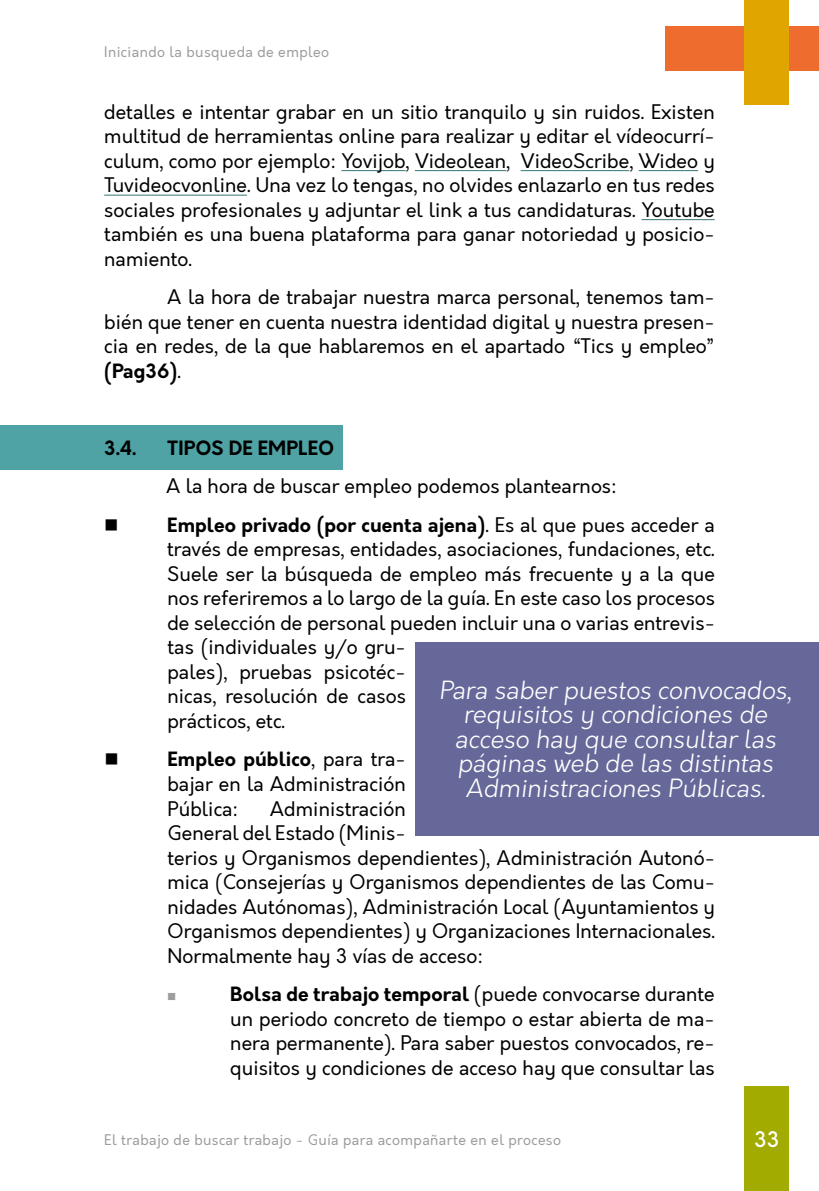
<style>
.page{position:relative;width:819px;height:1191px;background:#fff}
.page>*{position:absolute;margin:0;border:0;box-sizing:border-box;transform-origin:0 0}
.t1{font:italic 300 24.5px/24.5px "Orkney";letter-spacing:.005em;color:#fff;text-align:center}
.t2{font:500 21px "Orkney";color:#fff}
.t3{font:19.25px/24.5px "Orkney";letter-spacing:.005em;color:#000;text-align:justify}
.t4{font:700 19.25px "Orkney";letter-spacing:.005em;color:#000}
.t5{font:19.25px "Wingdings";color:#000}
.t6{font:14px "Orkney";letter-spacing:.03em;color:#9d9d9c}
.t7{font:12.25px "Wingdings";color:#9d9d9c}
.s1{font-weight:700}
</style>
<div class="page">
<div style="left:665px;top:26px;width:154px;height:45px;background:#ed6c2e"></div>
<div style="left:744px;top:1086px;width:45px;height:105px;background:#a2ab00"></div>
<div style="left:744px;top:0;width:45px;height:104px;background:#e1a500"></div>
<div style="left:0;top:425px;width:342px;height:45px;background:#4fa3a5"></div>
<hr style="left:341px;top:170px;width:64px;height:1px;background:#397677">
<hr style="left:415px;top:170px;width:91px;height:1px;background:#397677">
<hr style="left:520px;top:170px;width:109px;height:1px;background:#397677">
<hr style="left:638px;top:170px;width:60px;height:1px;background:#397677">
<hr style="left:104px;top:195px;width:143px;height:1px;background:#397677">
<hr style="left:641px;top:219px;width:73px;height:1px;background:#397677">
<div style="left:415px;top:642px;width:404px;height:193px;background:#656899"></div>
<p class="t6" style="left:104px;top:43px;width:226px">Iniciando la busqueda de empleo</p>
<p class="t3" style="left:104px;top:100px;width:612px">detalles e intentar grabar en un sitio tranquilo y sin ruidos. Existen multitud de herramientas online para realizar y editar el vídeocurrí&shy;culum, como por ejemplo: Yovijob, Videolean, VideoScribe, Wideo y Tuvideocvonline. Una vez lo tengas, no olvides enlazarlo en tus redes sociales profesionales y adjuntar el link a tus candidaturas. Youtube también es una buena plataforma para ganar notoriedad y posicio&shy;namiento.</p>
<p class="t3" style="left:104px;top:285px;width:612px;text-indent:63px">A la hora de trabajar nuestra marca personal, tenemos tam&shy;bién que tener en cuenta nuestra identidad digital y nuestra presen&shy;cia en redes, de la que hablaremos en el apartado “Tics y empleo” <span class="s1">(Pag36)</span>.</p>
<p class="t4" style="left:104px;top:435px;width:34px">3.4.</p>
<p class="t4" style="left:167px;top:435px;width:168px">TIPOS DE EMPLEO</p>
<p class="t3" style="left:166px;top:474px;width:452px">A la hora de buscar empleo podemos plantearnos:</p>
<p class="t5" style="left:104px;top:514px;width:16px">■</p>
<p class="t3" style="left:167px;top:513px;width:549px;text-align:left"><span class="s1">Empleo privado (por cuenta ajena)</span>. Es al que pues acceder a través de empresas, entidades, asociaciones, fundaciones, etc.<br>Suele ser la búsqueda de empleo más frecuente y a la que nos referiremos a lo largo de la guía. En este caso los procesos de selección de personal pueden incluir una o varias entrevis&shy;tas (individuales y/o gru-<br>pales), pruebas psicotéc-<br>nicas, resolución de casos<br>prácticos, etc.</p>
<p class="t5" style="left:104px;top:749px;width:16px">■</p>
<p class="t3" style="left:167px;top:747px;width:240px"><span class="s1">Empleo público</span>, para tra&shy;bajar en la Administración Pública:</p>
<p class="t1" style="left:439px;top:678px;width:354px">Para saber puestos convocados, requisitos y condiciones de acceso hay que consultar las páginas web de las distintas<br>Administraciones Públicas.</p>
<p class="t3" style="left:167px;top:796px;width:549px;text-align:left;text-indent:102px">Administración<br>General del Estado (Minis-<br>terios y Organismos dependientes), Administración Autonó&shy;mica (Consejerías y Organismos dependientes de las Comu&shy;nidades Autónomas), Administración Local (Ayuntamientos y Organismos dependientes) y Organizaciones Internacionales.<br>Normalmente hay 3 vías de acceso:</p>
<p class="t7" style="left:167px;top:990px;width:11px">■</p>
<p class="t3" style="left:230px;top:982px;width:486px"><span class="s1">Bolsa de trabajo temporal</span> (puede convocarse durante un periodo concreto de tiempo o estar abierta de ma&shy;nera permanente). Para saber puestos convocados, re&shy;quisitos y condiciones de acceso hay que consultar las</p>
<p class="t6" style="left:104px;top:1131px;width:458px">El trabajo de buscar trabajo - Guía para acompañarte en el proceso</p>
<p class="t2" style="left:754px;top:1125px;width:27px">33</p>
</div>
